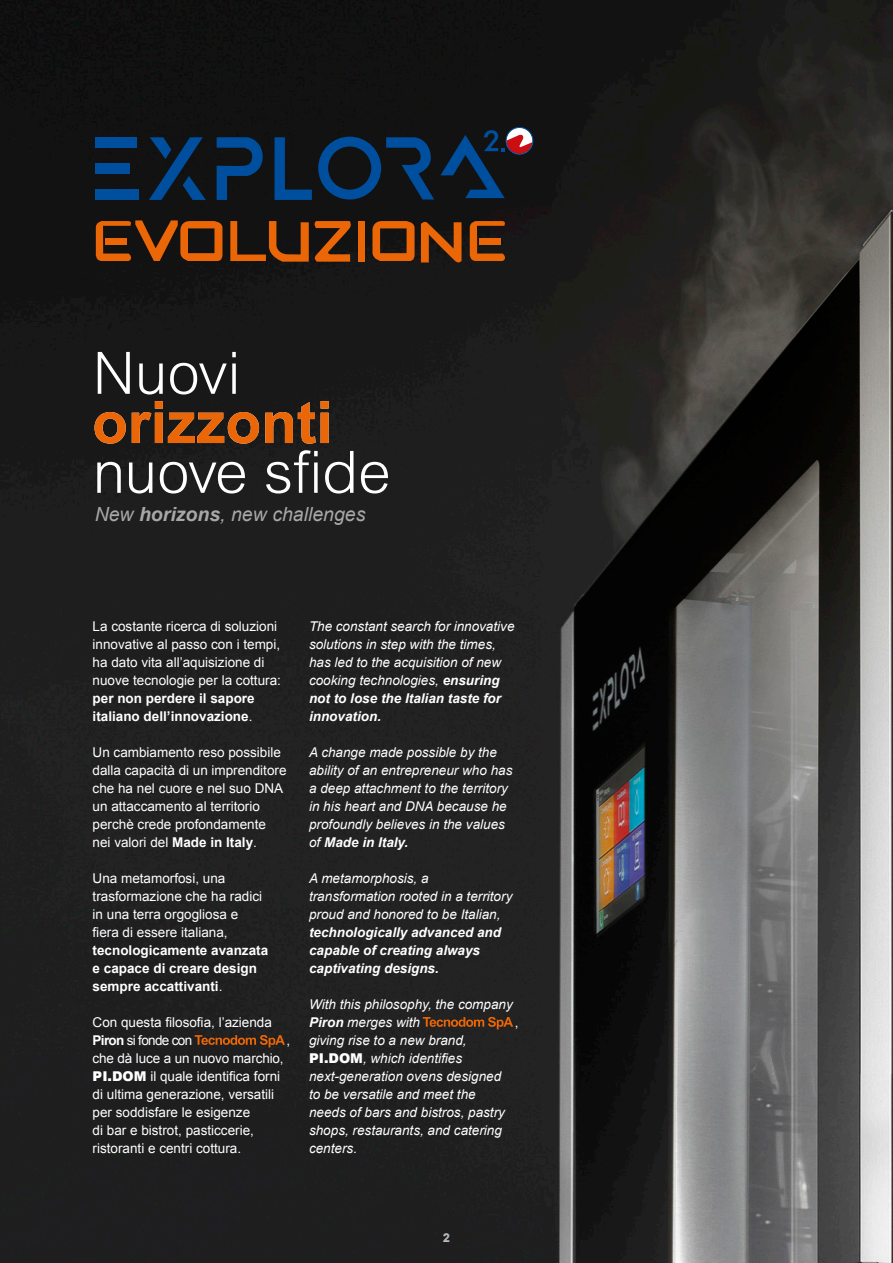
<style>
.page{position:relative;width:893px;height:1263px;background:#fff}
.page>*{position:absolute;margin:0;border:0;box-sizing:border-box;transform-origin:0 0}
.t1{font:italic 19.5px "Arial";color:#9c9c9c}
.t2{font:italic 13.5px/18px "Arial";color:#fff}
.t3{font:13.5px/18px "Arial";color:#fff}
.t4{font:700 13.5px/18px "Arial";color:#fff}
.t5{font:italic 700 13.5px/18px "Arial";color:#fff}
.t6{font:700 12px "Arial";color:#fff}
.s1{font-weight:700}
.s2{font-weight:400}
.s3{font-weight:900}
.s4{font-weight:900;font-style:normal}
</style>
<div class="page">
<img style="left:0;top:0;width:893px;height:1263px">
<svg style="left:97px;top:450px;width:291px;height:43px"></svg>
<svg style="left:98px;top:352px;width:138px;height:42px"></svg>
<div style="left:95px;top:137px;width:42px;height:11px;background:#004f9f"></div>
<div style="left:95px;top:190px;width:43px;height:10px;background:#004f9f"></div>
<div style="left:95px;top:163px;width:34px;height:11px;background:#004f9f"></div>
<svg style="left:149px;top:137px;width:57px;height:63px;background:#0b2743"></svg>
<svg style="left:217px;top:137px;width:48px;height:63px;background:#0a2b4c"></svg>
<svg style="left:275px;top:137px;width:37px;height:63px;background:#0a2948"></svg>
<svg style="left:318px;top:137px;width:116px;height:63px;background:#0b2846"></svg>
<svg style="left:440px;top:127px;width:93px;height:71px;background:#1d2738"></svg>
<div style="left:506px;top:127px;width:27px;height:27px;border:1px solid #004f9f;border-radius:50%"></div>
<svg style="left:195px;top:1035px;width:90px;height:12px"></svg>
<svg style="left:423px;top:1017px;width:90px;height:12px"></svg>
<svg style="left:469px;top:221px;width:38px;height:40px"></svg>
<div style="left:480px;top:238px;width:21px;height:6px;background:#eb6606"></div>
<svg style="left:96px;top:220px;width:127px;height:41px;background:#75380c"></svg>
<svg style="left:372px;top:221px;width:43px;height:40px;background:#8d410b"></svg>
<svg style="left:230px;top:221px;width:122px;height:41px;background:#67330d"></svg>
<div style="left:358px;top:222px;width:6px;height:40px;background:#eb6606"></div>
<svg style="left:421px;top:220px;width:40px;height:45px;background:#7c3c0d"></svg>
<svg style="left:94px;top:401px;width:235px;height:43px;background:#713c15"></svg>
<h1 class="t1" style="left:95px;top:501px;width:272px">New <span class="s1">horizons</span>, new challenges</h1>
<p class="t3" style="left:93px;top:617px;width:190px">La costante ricerca di soluzioni innovative al passo con i tempi, ha dato vita all’aquisizione di nuove tecnologie per la cottura:</p>
<p class="t4" style="left:93px;top:689px;width:164px">per non perdere il sapore italiano dell’innovazione<span class="s2">.</span></p>
<p class="t3" style="left:93px;top:743px;width:195px">Un cambiamento reso possibile dalla capacità di un imprenditore che ha nel cuore e nel suo DNA un attaccamento al territorio perchè crede profondamente nei valori del <span class="s1">Made in Italy</span>.</p>
<p class="t3" style="left:93px;top:869px;width:171px">Una metamorfosi, una trasformazione che ha radici in una terra orgogliosa e fiera di essere italiana,</p>
<p class="t4" style="left:93px;top:941px;width:177px">tecnologicamente avanzata e capace di creare design sempre accattivanti<span class="s2">.</span></p>
<p class="t3" style="left:93px;top:1013px;width:193px">Con questa filosofia, l’azienda<br><span class="s1">Piron</span> si fonde con<br>che dà luce a un nuovo marchio,<br><span class="s3">PI.DOM</span> il quale identifica forni di ultima generazione, versatili per soddisfare le esigenze<br>di bar e bistrot, pasticcerie, ristoranti e centri cottura.</p>
<p class="t3" style="left:287px;top:1031px;width:5px">,</p>
<p class="t2" style="left:309px;top:617px;width:207px">The constant search for innovative solutions in step with the times, has led to the acquisition of new cooking technologies, <span class="s1">ensuring not to lose the Italian taste for innovation.</span></p>
<p class="t2" style="left:309px;top:743px;width:205px">A change made possible by the ability of an entrepreneur who has a deep attachment to the territory in his heart and DNA because he profoundly believes in the values of <span class="s1">Made in Italy.</span></p>
<p class="t2" style="left:309px;top:869px;width:205px">A metamorphosis, a transformation rooted in a territory proud and honored to be Italian,</p>
<p class="t5" style="left:309px;top:923px;width:194px">technologically advanced and capable of creating always captivating designs.</p>
<p class="t2" style="left:309px;top:995px;width:205px">With this philosophy, the company<br><span class="s1">Piron</span> merges with<br>giving rise to a new brand,<br><span class="s4">PI.DOM</span>, which identifies next-generation ovens designed to be versatile and meet the needs of bars and bistros, pastry shops, restaurants, and catering centers.</p>
<p class="t3" style="left:515px;top:1013px;width:5px">,</p>
<p class="t6" style="left:443px;top:1229px;width:8px">2</p>
</div>
